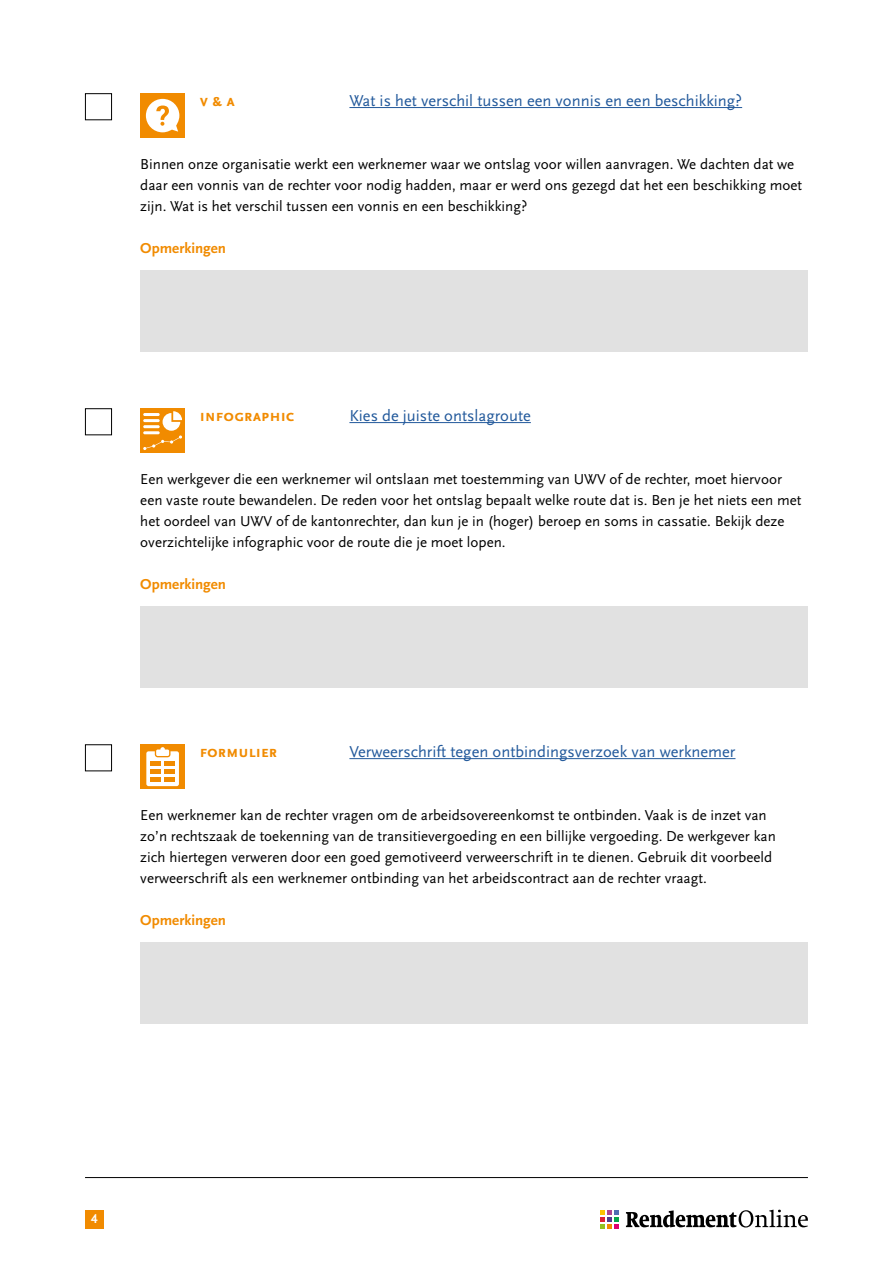
<style>
.page{position:relative;width:893px;height:1263px;background:#fff}
.page>*{position:absolute;margin:0;border:0;box-sizing:border-box;transform-origin:0 0}
.t1{font:16.5px "Scala Sans OT";color:#22599b}
.t2{font:700 16.5px "Scala Sans OT";color:#f18b00}
.t3{font:15px/21px "Scala Sans OT";color:#000}
.t4{font:700 15px "Scala Sans OT";color:#f18b00}
.t5{font:700 13.5px "Scala Sans OT";color:#fff}
</style>
<div class="page">
<hr style="left:85px;top:1177px;width:723px;height:1px;background:#000">
<div style="left:85px;top:1210px;width:18px;height:18px;background:#f18b00"></div>
<svg style="left:626px;top:1209px;width:182px;height:18px"></svg>
<svg style="left:601px;top:1210px;width:18px;height:19px"></svg>
<hr style="left:349px;top:107px;width:393px;height:1px;background:#22599b">
<hr style="left:349px;top:422px;width:182px;height:1px;background:#22599b">
<hr style="left:349px;top:758px;width:386px;height:1px;background:#22599b">
<div style="left:140px;top:270px;width:668px;height:81px;background:#e1e1e1"></div>
<div style="left:140px;top:606px;width:668px;height:81px;background:#e1e1e1"></div>
<div style="left:140px;top:942px;width:668px;height:81px;background:#e1e1e1"></div>
<div style="left:85px;top:93px;width:27px;height:27px;border:1px solid #000"></div>
<div style="left:140px;top:93px;width:45px;height:45px;background:#f18b00"></div>
<svg style="left:146px;top:99px;width:33px;height:33px"></svg>
<div style="left:85px;top:408px;width:27px;height:27px;border:1px solid #000"></div>
<div style="left:140px;top:408px;width:45px;height:45px;background:#f18b00"></div>
<svg style="left:143px;top:411px;width:39px;height:39px"></svg>
<hr style="left:143px;top:431px;width:17px;height:3px;background:#fff;border-radius:2px">
<div style="left:85px;top:744px;width:27px;height:27px;border:1px solid #000"></div>
<div style="left:140px;top:744px;width:45px;height:45px;background:#f18b00"></div>
<div style="left:146px;top:751px;width:33px;height:35px;background:#fff;border-radius:2px"></div>
<svg style="left:155px;top:748px;width:15px;height:9px"></svg>
<hr style="left:150px;top:778px;width:10px;height:4px;background:#f18b00">
<div style="left:150px;top:761px;width:10px;height:5px;background:#f18b00"></div>
<hr style="left:150px;top:770px;width:10px;height:4px;background:#f18b00">
<hr style="left:165px;top:778px;width:10px;height:4px;background:#f18b00">
<div style="left:165px;top:761px;width:10px;height:5px;background:#f18b00"></div>
<hr style="left:165px;top:770px;width:10px;height:4px;background:#f18b00">
<div style="left:156px;top:749px;width:13px;height:7px;background:#fff;border-radius:2px"></div>
<p class="t2" style="left:200px;top:91px;width:37px">V &amp; A</p>
<p class="t1" style="left:349px;top:92px;width:394px">Wat is het verschil tussen een vonnis en een beschikking?</p>
<p class="t3" style="left:140px;top:154px;width:663px">Binnen onze organisatie werkt een werknemer waar we ontslag voor willen aanvragen. We dachten dat we daar een vonnis van de rechter voor nodig hadden, maar er werd ons gezegd dat het een beschikking moet zijn. Wat is het verschil tussen een vonnis en een beschikking?</p>
<p class="t4" style="left:140px;top:240px;width:87px">Opmerkingen</p>
<p class="t2" style="left:200px;top:406px;width:96px">INFOGRAPHIC</p>
<p class="t1" style="left:349px;top:407px;width:183px">Kies de juiste ontslagroute</p>
<p class="t3" style="left:140px;top:469px;width:663px">Een werkgever die een werknemer wil ontslaan met toestemming van UWV of de rechter, moet hiervoor een vaste route bewandelen. De reden voor het ontslag bepaalt welke route dat is. Ben je het niets een met het oordeel van UWV of de kantonrechter, dan kun je in (hoger) beroep en soms in cassatie. Bekijk deze overzichtelijke infographic voor de route die je moet lopen.</p>
<p class="t4" style="left:140px;top:576px;width:87px">Opmerkingen</p>
<p class="t2" style="left:200px;top:742px;width:56px">formulier</p>
<p class="t1" style="left:349px;top:743px;width:388px">Verweerschrift tegen ontbindingsverzoek van werknemer</p>
<p class="t3" style="left:140px;top:805px;width:637px">Een werknemer kan de rechter vragen om de arbeidsovereenkomst te ontbinden. Vaak is de inzet van zo’n rechtszaak de toekenning van de transitievergoeding en een billijke vergoeding. De werkgever kan zich hiertegen verweren door een goed gemotiveerd verweerschrift in te dienen. Gebruik dit voorbeeld verweerschrift als een werknemer ontbinding van het arbeidscontract aan de rechter vraagt.</p>
<p class="t4" style="left:140px;top:912px;width:87px">Opmerkingen</p>
<p class="t5" style="left:91px;top:1211px;width:8px">4</p>
</div>
